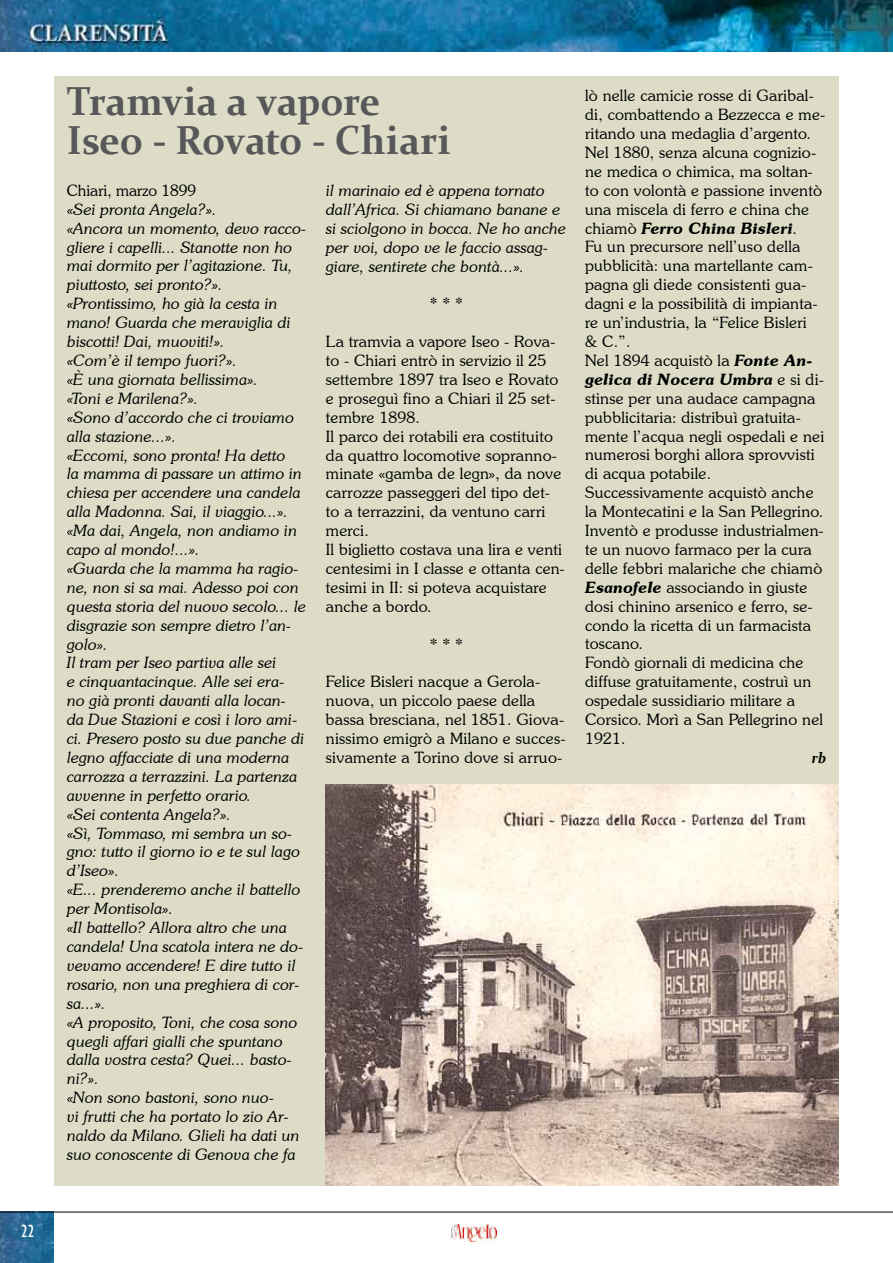
<style>
.page{position:relative;width:893px;height:1263px;background:#fff}
.page>*{position:absolute;margin:0;border:0;box-sizing:border-box;transform-origin:0 0}
.t1{font:700 40.5px/39px "Constantia";letter-spacing:-.005em;color:#58585a;scale:.96 1}
.t2{font:condensed 18px "Gill Sans";color:#fff}
.t3{font:300 15.75px/18.9px "Souvenir IT Cby BT";letter-spacing:.015em;color:#000}
.t4{font:italic 300 15.75px/18.9px "Souvenir IT Cby BT";letter-spacing:.01em;color:#000}
.t5{font:italic 700 15.3px "Constantia";color:#000;scale:.96 1}
.s1{font-weight:600;font-style:italic}
</style>
<div class="page">
<img style="left:0;top:1213px;width:53px;height:50px">
<hr style="left:0;top:1212px;width:893px;height:1px;background:#000">
<img style="left:0;top:0;width:893px;height:51px">
<img style="left:451px;top:1225px;width:45px;height:16px">
<div style="left:54px;top:77px;width:785px;height:1109px;background:#ddddc7"></div>
<img style="left:326px;top:784px;width:513px;height:402px">
<p class="t2" style="left:21px;top:1221px;width:15px">22</p>
<h1 class="t1" style="left:67px;top:80px;width:402px">Tramvia a vapore<br>Iseo - Rovato - Chiari</h1>
<p class="t3" style="left:67px;top:181px;width:131px">Chiari, marzo 1899</p>
<p class="t4" style="left:67px;top:200px;width:241px">«Sei pronta Angela?».<br>«Ancora un momento, devo racco&shy;gliere i capelli... Stanotte non ho mai dormito per l’agitazione. Tu, piuttosto, sei pronto?». «Prontissimo, ho già la cesta in mano! Guarda che meraviglia di biscotti! Dai, muoviti!».<br>«Com’è il tempo fuori?».<br>«È una giornata bellissima».<br>«Toni e Marilena?».<br>«Sono d’accordo che ci troviamo alla stazione...».<br>«Eccomi, sono pronta! Ha detto<br>la mamma di passare un attimo in chiesa per accendere una candela alla Madonna. Sai, il viaggio...». «Ma dai, Angela, non andiamo in capo al mondo!...».<br>«Guarda che la mamma ha ragio&shy;ne, non si sa mai. Adesso poi con questa storia del nuovo secolo... le disgrazie son sempre dietro l’an&shy;golo».<br>Il tram per Iseo partiva alle sei<br>e cinquantacinque. Alle sei era-<br>no già pronti davanti alla locan&shy;da Due Stazioni e così i loro ami&shy;ci. Presero posto su due panche di legno affacciate di una moderna carrozza a terrazzini. La partenza avvenne in perfetto orario.<br>«Sei contenta Angela?».<br>«Sì, Tommaso, mi sembra un so&shy;gno: tutto il giorno io e te sul lago d’Iseo».<br>«E... prenderemo anche il battello per Montisola».<br>«Il battello? Allora altro che una candela! Una scatola intera ne do&shy;vevamo accendere! E dire tutto il rosario, non una preghiera di cor&shy;sa...».<br>«A proposito, Toni, che cosa sono quegli affari gialli che spuntano dalla vostra cesta? Quei... basto&shy;ni?».<br>«Non sono bastoni, sono nuo-<br>vi frutti che ha portato lo zio Ar&shy;naldo da Milano. Glieli ha dati un suo conoscente di Genova che fa</p>
<p class="t4" style="left:326px;top:181px;width:241px">il marinaio ed è appena tornato dall’Africa. Si chiamano banane e si sciolgono in bocca. Ne ho anche per voi, dopo ve le faccio assag&shy;giare, sentirete che bontà...».</p>
<p class="t3" style="left:430px;top:294px;width:35px">* * *</p>
<p class="t3" style="left:326px;top:332px;width:240px">La tramvia a vapore Iseo - Rova&shy;to - Chiari entrò in servizio il 25 settembre 1897 tra Iseo e Rovato e proseguì fino a Chiari il 25 set&shy;tembre 1898.<br>Il parco dei rotabili era costituito da quattro locomotive sopranno&shy;minate «gamba de legn», da nove carrozze passeggeri del tipo det&shy;to a terrazzini, da ventuno carri merci.<br>Il biglietto costava una lira e venti centesimi in I classe e ottanta cen&shy;tesimi in II: si poteva acquistare anche a bordo.</p>
<p class="t3" style="left:430px;top:634px;width:35px">* * *</p>
<p class="t3" style="left:326px;top:672px;width:241px">Felice Bisleri nacque a Gerola&shy;nuova, un piccolo paese della bassa bresciana, nel 1851. Giova&shy;nissimo emigrò a Milano e succes&shy;sivamente a Torino dove si arruo-</p>
<p class="t3" style="left:585px;top:86px;width:242px">lò nelle camicie rosse di Garibal&shy;di, combattendo a Bezzecca e me&shy;ritando una medaglia d’argento.<br>Nel 1880, senza alcuna cognizio&shy;ne medica o chimica, ma soltan&shy;to con volontà e passione inventò una miscela di ferro e china che chiamò <span class="s1">Ferro China Bisleri</span>.<br>Fu un precursore nell’uso della pubblicità: una martellante cam&shy;pagna gli diede consistenti gua&shy;dagni e la possibilità di impianta&shy;re un’industria, la “Felice Bisleri<br>&amp; C.”.<br>Nel 1894 acquistò la <span class="s1">Fonte An&shy;gelica di Nocera Umbra</span> e si di&shy;stinse per una audace campagna pubblicitaria: distribuì gratuita&shy;mente l’acqua negli ospedali e nei numerosi borghi allora sprovvisti di acqua potabile.<br>Successivamente acquistò anche la Montecatini e la San Pellegrino.<br>Inventò e produsse industrialmen&shy;te un nuovo farmaco per la cura delle febbri malariche che chiamò<br><span class="s1">Esanofele</span> associando in giuste dosi chinino arsenico e ferro, se&shy;condo la ricetta di un farmacista toscano.<br>Fondò giornali di medicina che diffuse gratuitamente, costruì un ospedale sussidiario militare a<br>Corsico. Morì a San Pellegrino nel<br>1921.</p>
<p class="t5" style="left:812px;top:747px;width:17px">rb</p>
</div>
